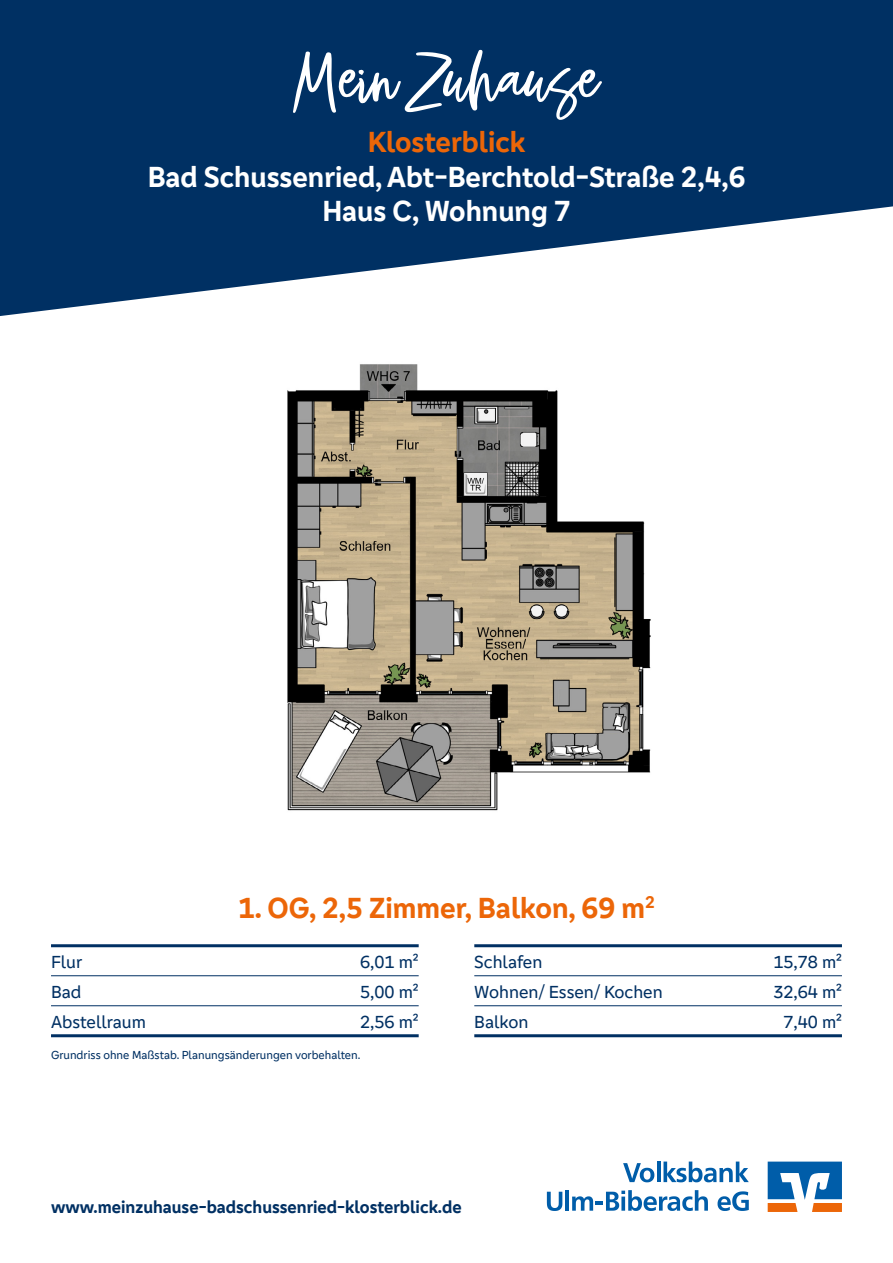
<style>
.page{position:relative;width:893px;height:1263px;background:#fff}
.page>*{position:absolute;margin:0;border:0;box-sizing:border-box;transform-origin:0 0}
.t1{font:96.45px "Sugar Melon";color:#fff}
.t2{font:700 30px/34.5px "Genos GFG";color:#fff;text-align:center}
.t3{font:700 30px "Genos GFG";color:#ec6608}
.t4{font:18px/30px "Genos GFG";color:#003063}
.t5{font:700 18px "Genos GFG";color:#003063}
.t6{font:12px "Genos GFG";color:#003063}
</style>
<div class="page">
<img style="left:287px;top:364px;width:364px;height:447px">
<svg style="left:0;top:0;width:893px;height:316px;fill:#003063"></svg>
<svg style="left:768px;top:1161px;width:74px;height:51px"></svg>
<svg style="left:623px;top:1163px;width:31px;height:19px"></svg>
<hr style="left:657px;top:1161px;width:3px;height:21px;background:#005da9">
<svg style="left:663px;top:1161px;width:86px;height:21px"></svg>
<svg style="left:547px;top:1192px;width:15px;height:19px"></svg>
<hr style="left:565px;top:1190px;width:4px;height:21px;background:#005da9">
<svg style="left:572px;top:1190px;width:136px;height:21px"></svg>
<svg style="left:717px;top:1191px;width:32px;height:20px"></svg>
<hr style="left:474px;top:944px;width:368px;height:3px;background:#003063">
<hr style="left:474px;top:975px;width:368px;height:1px;background:#003063">
<hr style="left:474px;top:1005px;width:368px;height:1px;background:#003063">
<hr style="left:474px;top:1034px;width:368px;height:3px;background:#003063">
<hr style="left:51px;top:944px;width:368px;height:3px;background:#003063">
<hr style="left:51px;top:975px;width:368px;height:1px;background:#003063">
<hr style="left:51px;top:1005px;width:368px;height:1px;background:#003063">
<hr style="left:51px;top:1034px;width:368px;height:3px;background:#003063">
<h1 class="t1" style="left:293px;top:38px;width:308px">Mein Zuhause</h1>
<h2 class="t3" style="left:368px;top:124px;width:159px">Klosterblick</h2>
<h2 class="t2" style="left:148px;top:159px;width:599px">Bad Schussenried, Abt-Berchtold-Straße 2,4,6<br>Haus C, Wohnung 7</h2>
<h2 class="t3" style="left:238px;top:890px;width:418px">1. OG, 2,5 Zimmer, Balkon, 69 m<sup>2</sup></h2>
<p class="t4" style="left:360px;top:947px;width:60px;text-align:justify">6,01 m²<br>5,00 m²<br>2,56 m²</p>
<p class="t4" style="left:474px;top:947px;width:190px">Schlafen<br>Wohnen/ Essen/ Kochen<br>Balkon</p>
<p class="t4" style="left:773px;top:947px;width:70px;text-align:center">15,78 m²<br>32,64 m²<br>7,40 m²</p>
<p class="t6" style="left:51px;top:1047px;width:311px">Grundriss ohne Maßstab. Planungsänderungen vorbehalten.</p>
<p class="t4" style="left:51px;top:947px;width:96px">Flur<br>Bad<br>Abstellraum</p>
<p class="t5" style="left:51px;top:1196px;width:412px">www.meinzuhause-badschussenried-klosterblick.de</p>
</div>
